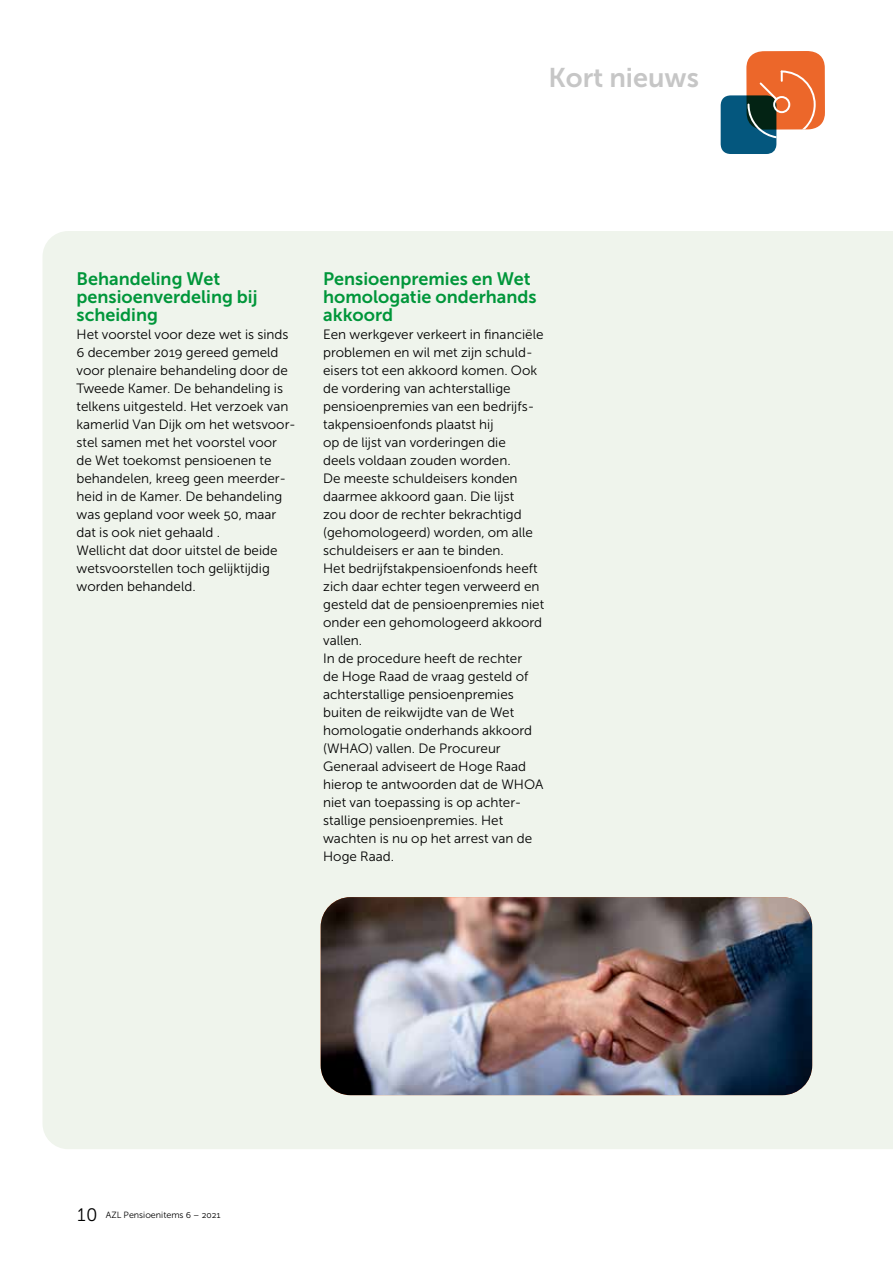
<style>
.page{position:relative;width:893px;height:1263px;background:#fff}
.page>*{position:absolute;margin:0;border:0;box-sizing:border-box;transform-origin:0 0}
.t1{font:27px "Museo Sans 700";color:#c6c6c6}
.t2{font:18px/18px "Museo Sans 700";color:#00963a}
.t3{font:13.5px/18px "Museo Sans 300";color:#000}
.t4{font:9px "Museo Sans 300";color:#000}
.s1{font-size:18px}
</style>
<div class="page">
<div style="left:43px;top:231px;width:850px;height:918px;background:#eff4ec"></div>
<svg style="left:721px;top:51px;width:104px;height:103px"></svg>
<img style="left:321px;top:897px;width:491px;height:198px">
<h1 class="t1" style="left:549px;top:63px;width:152px">Kort nieuws</h1>
<h2 class="t2" style="left:77px;top:270px;width:182px">Behandeling Wet pensioenverdeling bij scheiding</h2>
<p class="t3" style="left:77px;top:325px;width:221px">Het voorstel voor deze wet is sinds<br>6 december 2019 gereed gemeld voor plenaire behandeling door de<br>Tweede Kamer. De behandeling is telkens uitgesteld. Het verzoek van kamerlid Van Dijk om het wetsvoor&shy;stel samen met het voorstel voor<br>de Wet toekomst pensioenen te behandelen, kreeg geen meerder&shy;heid in de Kamer. De behandeling was gepland voor week 50, maar dat is ook niet gehaald .<br>Wellicht dat door uitstel de beide wetsvoorstellen toch gelijktijdig worden behandeld.</p>
<h2 class="t2" style="left:323px;top:270px;width:215px">Pensioenpremies en Wet homologatie onderhands akkoord</h2>
<p class="t3" style="left:323px;top:325px;width:223px">Een werkgever verkeert in financiële problemen en wil met zijn schuld&shy;eisers tot een akkoord komen. Ook de vordering van achterstallige pensioenpremies van een bedrijfs&shy;takpensioenfonds plaatst hij<br>op de lijst van vorderingen die<br>deels voldaan zouden worden.<br>De meeste schuldeisers konden daarmee akkoord gaan. Die lijst<br>zou door de rechter bekrachtigd (gehomologeerd) worden, om alle schuldeisers er aan te binden.<br>Het bedrijfstakpensioenfonds heeft zich daar echter tegen verweerd en gesteld dat de pensioenpremies niet onder een gehomologeerd akkoord vallen.<br>In de procedure heeft de rechter<br>de Hoge Raad de vraag gesteld of achterstallige pensioenpremies buiten de reikwijdte van de Wet homologatie onderhands akkoord (WHAO) vallen. De Procureur<br>Generaal adviseert de Hoge Raad hierop te antwoorden dat de WHOA niet van toepassing is op achter&shy;stallige pensioenpremies. Het wachten is nu op het arrest van de<br>Hoge Raad.</p>
<p class="t4" style="left:77px;top:1210px;width:146px"><span class="s1">10</span> AZL Pensioenitems 6 – 2021</p>
</div>
